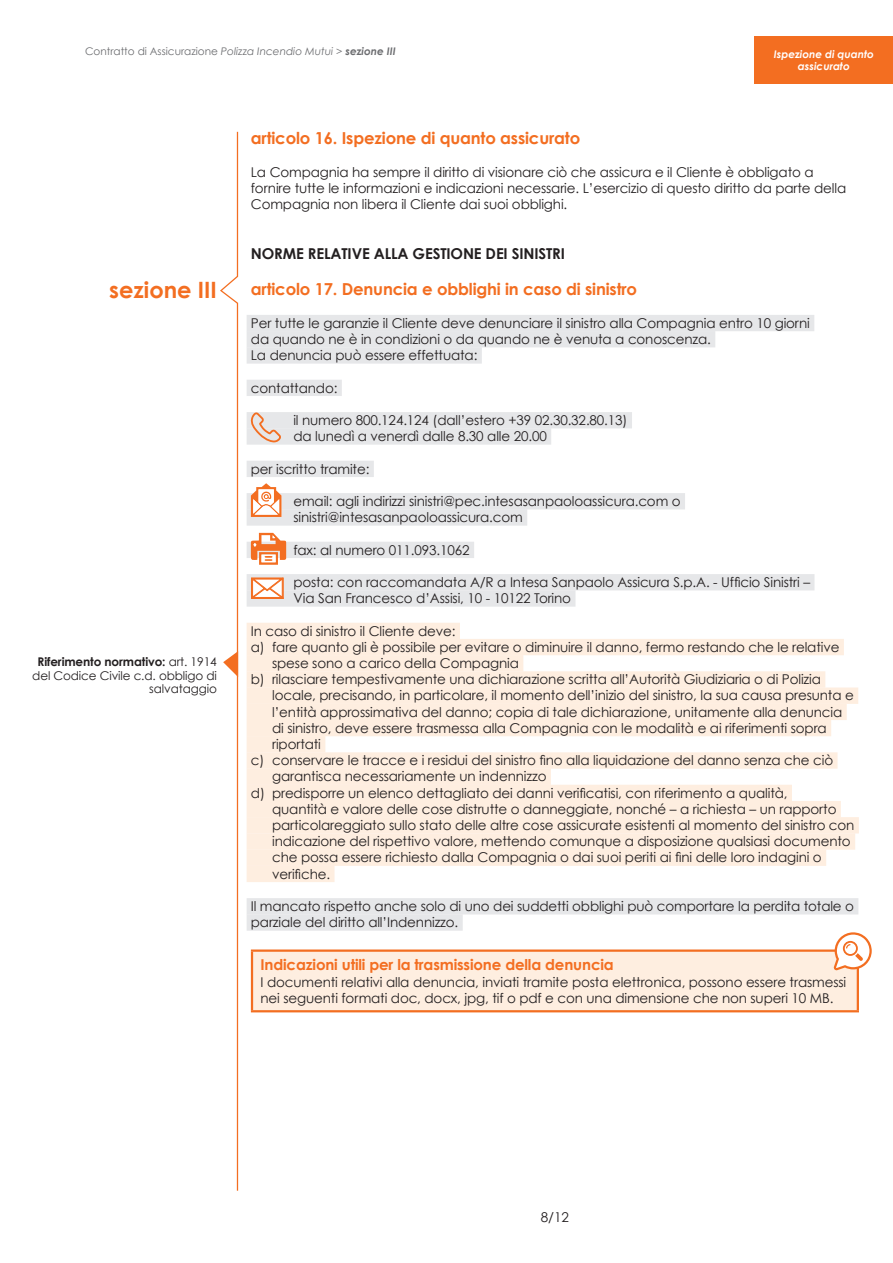
<style>
.page{position:relative;width:893px;height:1263px;background:#fff}
.page>*{position:absolute;margin:0;border:0;box-sizing:border-box;transform-origin:0 0}
.t1{font:700 22.5px "Century Gothic";color:#f36e21}
.t2{font:700 16.5px "Century Gothic";letter-spacing:-.01em;color:#f36e21}
.t3{font:700 15px "Century Gothic";letter-spacing:-.01em;color:#f36e21}
.t4{font:700 15px "Century Gothic";letter-spacing:-.01em;color:#231f20}
.t5{font:13.5px/16.2px "Century Gothic";letter-spacing:-.01em;color:#231f20}
.t6{font:12px/13.5px "Century Gothic";letter-spacing:-.01em;color:#231f20;text-align:right}
.t7{font:10.5px "Century Gothic";color:#6c6d70}
.t8{font:italic 700 10.5px/12.6px "Century Gothic";color:#fff;text-align:center}
.s1{font-style:italic}
.s2{font-weight:700;font-style:italic}
.s3{font-weight:700}
</style>
<div class="page">
<div style="left:755px;top:36px;width:138px;height:48px;background:#f36e21"></div>
<div style="left:247px;top:315px;width:567px;height:16px;background:#e6e7e9"></div>
<div style="left:247px;top:331px;width:468px;height:16px;background:#e6e7e9"></div>
<div style="left:247px;top:347px;width:235px;height:17px;background:#e6e7e9"></div>
<div style="left:247px;top:380px;width:95px;height:16px;background:#e6e7e9"></div>
<div style="left:247px;top:412px;width:385px;height:16px;background:#e6e7e9"></div>
<div style="left:247px;top:428px;width:304px;height:17px;background:#e6e7e9"></div>
<div style="left:247px;top:461px;width:127px;height:16px;background:#e6e7e9"></div>
<div style="left:247px;top:493px;width:438px;height:16px;background:#e6e7e9"></div>
<div style="left:247px;top:509px;width:280px;height:17px;background:#e6e7e9"></div>
<div style="left:247px;top:542px;width:227px;height:16px;background:#e6e7e9"></div>
<div style="left:247px;top:574px;width:567px;height:16px;background:#e6e7e9"></div>
<div style="left:247px;top:590px;width:328px;height:17px;background:#e6e7e9"></div>
<div style="left:247px;top:623px;width:213px;height:16px;background:#feeee0"></div>
<div style="left:247px;top:639px;width:597px;height:16px;background:#feeee0"></div>
<div style="left:247px;top:655px;width:276px;height:16px;background:#feeee0"></div>
<div style="left:247px;top:671px;width:578px;height:17px;background:#feeee0"></div>
<div style="left:247px;top:687px;width:611px;height:17px;background:#feeee0"></div>
<div style="left:247px;top:704px;width:600px;height:16px;background:#feeee0"></div>
<div style="left:247px;top:720px;width:584px;height:16px;background:#feeee0"></div>
<div style="left:247px;top:736px;width:78px;height:16px;background:#feeee0"></div>
<div style="left:247px;top:752px;width:590px;height:17px;background:#feeee0"></div>
<div style="left:247px;top:768px;width:304px;height:17px;background:#feeee0"></div>
<div style="left:247px;top:785px;width:545px;height:16px;background:#feeee0"></div>
<div style="left:247px;top:801px;width:594px;height:16px;background:#feeee0"></div>
<div style="left:247px;top:817px;width:612px;height:16px;background:#feeee0"></div>
<div style="left:247px;top:833px;width:608px;height:17px;background:#feeee0"></div>
<div style="left:247px;top:849px;width:579px;height:17px;background:#feeee0"></div>
<div style="left:247px;top:866px;width:88px;height:16px;background:#feeee0"></div>
<div style="left:247px;top:898px;width:611px;height:16px;background:#e6e7e9"></div>
<div style="left:247px;top:914px;width:216px;height:17px;background:#e6e7e9"></div>
<svg style="left:250px;top:412px;width:31px;height:30px"></svg>
<svg style="left:251px;top:483px;width:30px;height:34px"></svg>
<svg style="left:251px;top:533px;width:35px;height:32px"></svg>
<svg style="left:251px;top:577px;width:33px;height:22px"></svg>
<div style="left:252px;top:951px;width:606px;height:60px;background:#feeee0"></div>
<hr style="left:251px;top:949px;width:608px;height:3px;background:#f36e21">
<hr style="left:251px;top:952px;width:2px;height:58px;background:#f36e21">
<hr style="left:857px;top:952px;width:2px;height:58px;background:#f36e21">
<hr style="left:251px;top:1010px;width:608px;height:2px;background:#f36e21">
<svg style="left:834px;top:932px;width:38px;height:38px"></svg>
<svg style="left:220px;top:131px;width:19px;height:1060px"></svg>
<p class="t7" style="left:85px;top:44px;width:312px">Contratto di Assicurazione <span class="s1">Polizza Incendio Mutui &gt;</span> <span class="s2">sezione III</span></p>
<p class="t8" style="left:774px;top:47px;width:101px">Ispezione di quanto assicurato</p>
<h1 class="t1" style="left:109px;top:276px;width:109px">sezione III</h1>
<p class="t6" style="left:32px;top:655px;width:186px"><span class="s3">Riferimento normativo:</span> art. 1914 del Codice Civile c.d. obbligo di salvataggio</p>
<p class="t2" style="left:251px;top:128px;width:331px">articolo 16. Ispezione di quanto assicurato</p>
<p class="t5" style="left:251px;top:163px;width:597px">La Compagnia ha sempre il diritto di visionare ciò che assicura e il Cliente è obbligato a fornire tutte le informazioni e indicazioni necessarie. L’esercizio di questo diritto da parte della<br>Compagnia non libera il Cliente dai suoi obblighi.</p>
<p class="t4" style="left:251px;top:245px;width:316px">NORME RELATIVE ALLA GESTIONE DEI SINISTRI</p>
<p class="t2" style="left:251px;top:279px;width:388px">articolo 17. Denuncia e obblighi in caso di sinistro</p>
<p class="t5" style="left:251px;top:315px;width:561px">Per tutte le garanzie il Cliente deve denunciare il sinistro alla Compagnia entro 10 giorni da quando ne è in condizioni o da quando ne è venuta a conoscenza.<br>La denuncia può essere effettuata:</p>
<p class="t5" style="left:251px;top:379px;width:88px">contattando:</p>
<p class="t5" style="left:293px;top:412px;width:336px">il numero 800.124.124 (dall’estero +39 02.30.32.80.13) da lunedì a venerdì dalle 8.30 alle 20.00</p>
<p class="t5" style="left:251px;top:460px;width:120px">per iscritto tramite:</p>
<p class="t5" style="left:293px;top:493px;width:389px">email: agli indirizzi sinistri@pec.intesasanpaoloassicura.com o sinistri@intesasanpaoloassicura.com</p>
<p class="t5" style="left:293px;top:541px;width:178px">fax: al numero 011.093.1062</p>
<p class="t5" style="left:293px;top:574px;width:518px">posta: con raccomandata A/R a Intesa Sanpaolo Assicura S.p.A. - Ufficio Sinistri –<br>Via San Francesco d’Assisi, 10 - 10122 Torino</p>
<p class="t5" style="left:251px;top:622px;width:206px">In caso di sinistro il Cliente deve:</p>
<p class="t5" style="left:251px;top:639px;width:590px">a) fare quanto gli è possibile per evitare o diminuire il danno, fermo restando che le relative</p>
<p class="t5" style="left:272px;top:655px;width:248px">spese sono a carico della Compagnia</p>
<p class="t5" style="left:251px;top:671px;width:572px">b) rilasciare tempestivamente una dichiarazione scritta all’Autorità Giudiziaria o di Polizia</p>
<p class="t5" style="left:272px;top:687px;width:583px">locale, precisando, in particolare, il momento dell’inizio del sinistro, la sua causa presunta e</p>
<p class="t5" style="left:272px;top:703px;width:572px">l’entità approssimativa del danno; copia di tale dichiarazione, unitamente alla denuncia</p>
<p class="t5" style="left:272px;top:720px;width:556px">di sinistro, deve essere trasmessa alla Compagnia con le modalità e ai riferimenti sopra</p>
<p class="t5" style="left:272px;top:736px;width:50px">riportati</p>
<p class="t5" style="left:251px;top:752px;width:584px">c) conservare le tracce e i residui del sinistro fino alla liquidazione del danno senza che ciò</p>
<p class="t5" style="left:272px;top:768px;width:276px">garantisca necessariamente un indennizzo</p>
<p class="t5" style="left:251px;top:784px;width:538px">d) predisporre un elenco dettagliato dei danni verificatisi, con riferimento a qualità,</p>
<p class="t5" style="left:272px;top:801px;width:566px">quantità e valore delle cose distrutte o danneggiate, nonché – a richiesta – un rapporto</p>
<p class="t5" style="left:272px;top:817px;width:584px">particolareggiato sullo stato delle altre cose assicurate esistenti al momento del sinistro con</p>
<p class="t5" style="left:272px;top:833px;width:580px">indicazione del rispettivo valore, mettendo comunque a disposizione qualsiasi documento</p>
<p class="t5" style="left:272px;top:849px;width:551px">che possa essere richiesto dalla Compagnia o dai suoi periti ai fini delle loro indagini o</p>
<p class="t5" style="left:272px;top:865px;width:59px">verifiche.</p>
<p class="t5" style="left:251px;top:898px;width:605px">Il mancato rispetto anche solo di uno dei suddetti obblighi può comportare la perdita totale o parziale del diritto all’Indennizzo.</p>
<p class="t3" style="left:260px;top:955px;width:355px">Indicazioni utili per la trasmissione della denuncia</p>
<p class="t5" style="left:260px;top:973px;width:587px">I documenti relativi alla denuncia, inviati tramite posta elettronica, possono essere trasmessi nei seguenti formati doc, docx, jpg, tif o pdf e con una dimensione che non superi 10 MB.</p>
<p class="t5" style="left:541px;top:1209px;width:29px">8/12</p>
</div>
